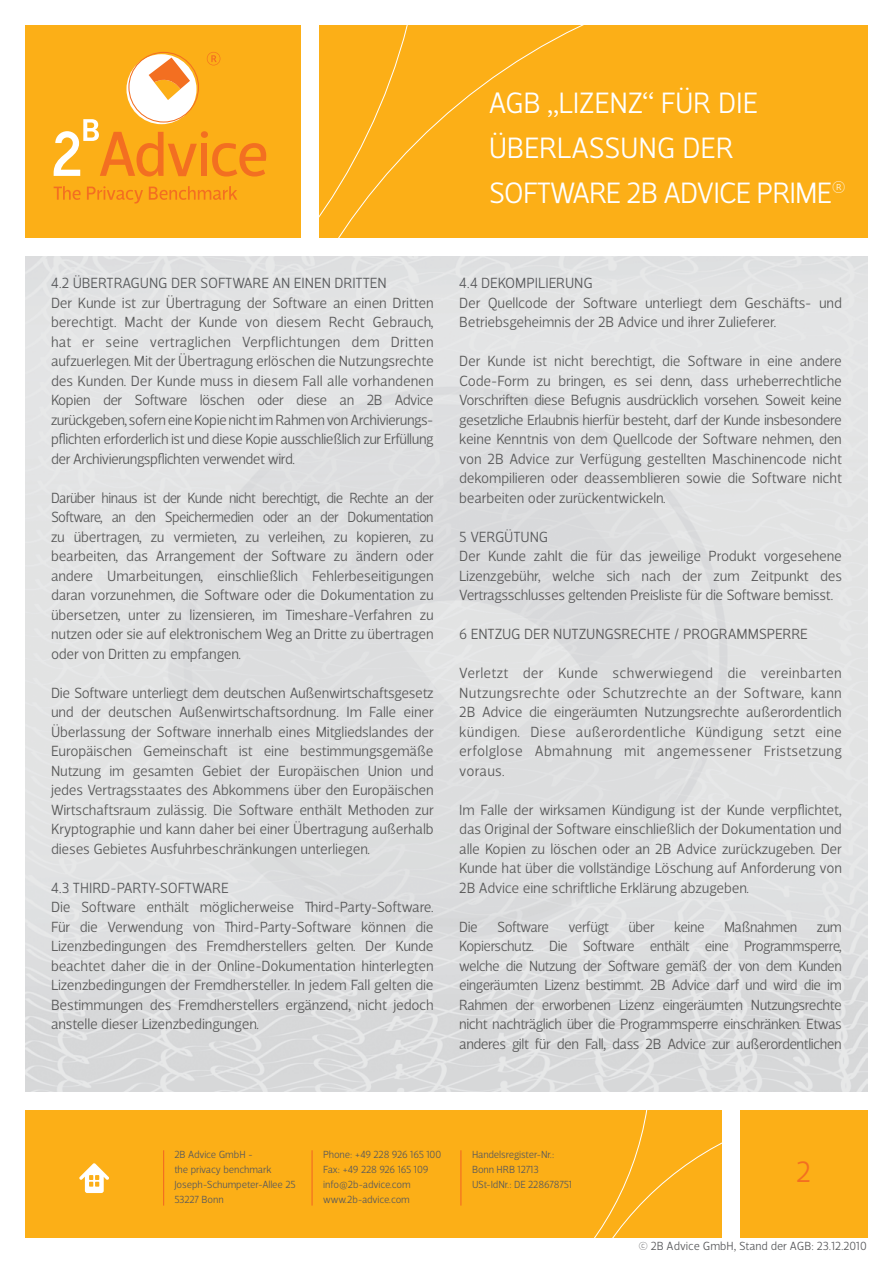
<style>
.page{position:relative;width:893px;height:1263px;background:#fff}
.page>*{position:absolute;margin:0;border:0;box-sizing:border-box;transform-origin:0 0}
.t1{font:300 30px/45px "Velino Sans";letter-spacing:-.02em;color:#fff}
.t2{font:300 30px "Velino Sans";color:#f36f21}
.t3{font:300 15px/19.5px "Velino Sans";letter-spacing:-.015em;color:#585858;text-align:justify}
.t4{font:300 15px "Velino Sans";letter-spacing:-.01em;color:#58595b}
.t5{font:300 12px "Velino Sans";color:#58595b}
.t6{font:300 10.5px "Velino Sans";letter-spacing:-.01em;color:#58595b}
</style>
<div class="page">
<div style="left:26px;top:26px;width:275px;height:212px;background:#fcaf17"></div>
<svg style="left:54px;top:186px;width:183px;height:18px"></svg>
<div style="left:202px;top:144px;width:5px;height:32px;background:#f36f21"></div>
<div style="left:201px;top:131px;width:7px;height:7px;background:#f36f21;border-radius:50%"></div>
<svg style="left:212px;top:143px;width:54px;height:34px"></svg>
<svg style="left:207px;top:52px;width:13px;height:13px"></svg>
<svg style="left:54px;top:52px;width:145px;height:125px"></svg>
<div style="left:319px;top:26px;width:548px;height:212px;background:#fcaf17"></div>
<div style="left:740px;top:1110px;width:127px;height:127px;background:#fcaf17"></div>
<div style="left:26px;top:1110px;width:696px;height:127px;background:#fcaf17"></div>
<svg style="left:460px;top:1110px;width:262px;height:127px"></svg>
<hr style="left:163px;top:1150px;width:1px;height:55px;background:#f36f21">
<hr style="left:311px;top:1150px;width:2px;height:55px;background:#f36f21">
<hr style="left:460px;top:1150px;width:1px;height:55px;background:#f36f21">
<svg style="left:79px;top:1163px;width:30px;height:30px"></svg>
<h1 class="t1" style="left:489px;top:80px;width:358px">AGB „LIZENZ“ FÜR DIE<br>ÜBERLASSUNG DER<br>SOFTWARE 2B ADVICE PRIME<sup>®</sup></h1>
<p class="t4" style="left:51px;top:274px;width:337px">4.2 ÜBERTRAGUNG DER SOFTWARE AN EINEN DRITTEN</p>
<p class="t3" style="left:51px;top:293px;width:384px">Der Kunde ist zur Übertragung der Software an einen Dritten berechtigt. Macht der Kunde von diesem Recht Gebrauch, hat er seine vertraglichen Verpflichtungen dem Dritten aufzuerlegen. Mit der Übertragung erlöschen die Nutzungsrechte des Kunden. Der Kunde muss in diesem Fall alle vorhandenen Kopien der Software löschen oder diese an 2B Advice zurückgeben, sofern eine Kopie nicht im Rahmen von Archivierungs&shy;pflichten erforderlich ist und diese Kopie ausschließlich zur Erfüllung der Archivierungspflichten verwendet wird.</p>
<p class="t3" style="left:51px;top:488px;width:384px">Darüber hinaus ist der Kunde nicht berechtigt, die Rechte an der Software, an den Speichermedien oder an der Dokumentation zu übertragen, zu vermieten, zu verleihen, zu kopieren, zu bearbeiten, das Arrangement der Software zu ändern oder andere Umarbeitungen, einschließlich Fehlerbeseitigungen daran vorzunehmen, die Software oder die Dokumentation zu übersetzen, unter zu lizensieren, im Timeshare-Verfahren zu nutzen oder sie auf elektronischem Weg an Dritte zu übertragen oder von Dritten zu empfangen.</p>
<p class="t3" style="left:51px;top:683px;width:384px">Die Software unterliegt dem deutschen Außenwirtschaftsgesetz und der deutschen Außenwirtschaftsordnung. Im Falle einer Überlassung der Software innerhalb eines Mitgliedslandes der Europäischen Gemeinschaft ist eine bestimmungsgemäße Nutzung im gesamten Gebiet der Europäischen Union und jedes Vertragsstaates des Abkommens über den Europäischen Wirtschaftsraum zulässig. Die Software enthält Methoden zur Kryptographie und kann daher bei einer Übertragung außerhalb dieses Gebietes Ausfuhrbeschränkungen unterliegen.</p>
<p class="t4" style="left:51px;top:878px;width:179px">4.3 THIRD-PARTY-SOFTWARE</p>
<p class="t3" style="left:51px;top:897px;width:384px">Die Software enthält möglicherweise Third-Party-Software.<br>Für die Verwendung von Third-Party-Software können die Lizenzbedingungen des Fremdherstellers gelten. Der Kunde beachtet daher die in der Online-Dokumentation hinterlegten Lizenzbedingungen der Fremdhersteller. In jedem Fall gelten die Bestimmungen des Fremdherstellers ergänzend, nicht jedoch anstelle dieser Lizenzbedingungen.</p>
<p class="t4" style="left:459px;top:274px;width:135px">4.4 DEKOMPILIERUNG</p>
<p class="t3" style="left:459px;top:293px;width:384px">Der Quellcode der Software unterliegt dem Geschäfts- und<br>Betriebsgeheimnis der 2B Advice und ihrer Zulieferer.</p>
<p class="t3" style="left:459px;top:351px;width:384px">Der Kunde ist nicht berechtigt, die Software in eine andere Code-Form zu bringen, es sei denn, dass urheberrechtliche Vorschriften diese Befugnis ausdrücklich vorsehen. Soweit keine gesetzliche Erlaubnis hierfür besteht, darf der Kunde insbesondere keine Kenntnis von dem Quellcode der Software nehmen, den von 2B Advice zur Verfügung gestellten Maschinencode nicht dekompilieren oder deassemblieren sowie die Software nicht bearbeiten oder zurückentwickeln.</p>
<p class="t4" style="left:459px;top:527px;width:90px">5 VERGÜTUNG</p>
<p class="t3" style="left:459px;top:546px;width:384px">Der Kunde zahlt die für das jeweilige Produkt vorgesehene Lizenzgebühr, welche sich nach der zum Zeitpunkt des Vertragsschlusses geltenden Preisliste für die Software bemisst.</p>
<p class="t3" style="left:459px;top:624px;width:350px">6 ENTZUG DER NUTZUNGSRECHTE / PROGRAMMSPERRE</p>
<p class="t3" style="left:459px;top:663px;width:384px">Verletzt der Kunde schwerwiegend die vereinbarten Nutzungsrechte oder Schutzrechte an der Software, kann 2B Advice die eingeräumten Nutzungsrechte außerordentlich kündigen. Diese außerordentliche Kündigung setzt eine erfolglose Abmahnung mit angemessener Fristsetzung voraus.</p>
<p class="t3" style="left:459px;top:800px;width:384px">Im Falle der wirksamen Kündigung ist der Kunde verpflichtet, das Original der Software einschließlich der Dokumentation und alle Kopien zu löschen oder an 2B Advice zurückzugeben. Der Kunde hat über die vollständige Löschung auf Anforderung von 2B Advice eine schriftliche Erklärung abzugeben.</p>
<p class="t3" style="left:459px;top:917px;width:20px">Die</p>
<p class="t3" style="left:497px;top:917px;width:53px">Software</p>
<p class="t3" style="left:568px;top:917px;width:42px">verfügt</p>
<p class="t3" style="left:628px;top:917px;width:28px">über</p>
<p class="t3" style="left:674px;top:917px;width:32px">keine</p>
<p class="t3" style="left:724px;top:917px;width:75px">Maßnahmen</p>
<p class="t3" style="left:459px;top:917px;width:384px;text-indent:358px">zum Kopierschutz. Die Software enthält eine Programmsperre, welche die Nutzung der Software gemäß der von dem Kunden eingeräumten Lizenz bestimmt. 2B Advice darf und wird die im Rahmen der erworbenen Lizenz eingeräumten Nutzungsrechte nicht nachträglich über die Programmsperre einschränken. Etwas anderes gilt für den Fall, dass 2B Advice zur außerordentlichen</p>
<p class="t6" style="left:174px;top:1148px;width:80px">2B Advice GmbH -</p>
<p class="t6" style="left:323px;top:1148px;width:120px">Phone: +49 228 926 165 100</p>
<p class="t6" style="left:472px;top:1148px;width:84px">Handelsregister-Nr.:</p>
<p class="t6" style="left:174px;top:1163px;width:99px">the privacy benchmark</p>
<p class="t6" style="left:323px;top:1163px;width:107px">Fax: +49 228 926 165 109</p>
<p class="t6" style="left:472px;top:1163px;width:68px">Bonn HRB 12713</p>
<p class="t6" style="left:174px;top:1178px;width:123px">Joseph-Schumpeter-Allee 25</p>
<p class="t6" style="left:323px;top:1178px;width:89px">info@2b-advice.com</p>
<p class="t6" style="left:472px;top:1178px;width:102px">USt-IdNr.: DE 228678751</p>
<p class="t6" style="left:174px;top:1193px;width:51px">53227 Bonn</p>
<p class="t6" style="left:323px;top:1193px;width:88px">www.2b-advice.com</p>
<h1 class="t2" style="left:796px;top:1154px;width:17px">2</h1>
<p class="t5" style="left:638px;top:1238px;width:230px">© 2B Advice GmbH, Stand der AGB: 23.12.2010</p>
</div>
